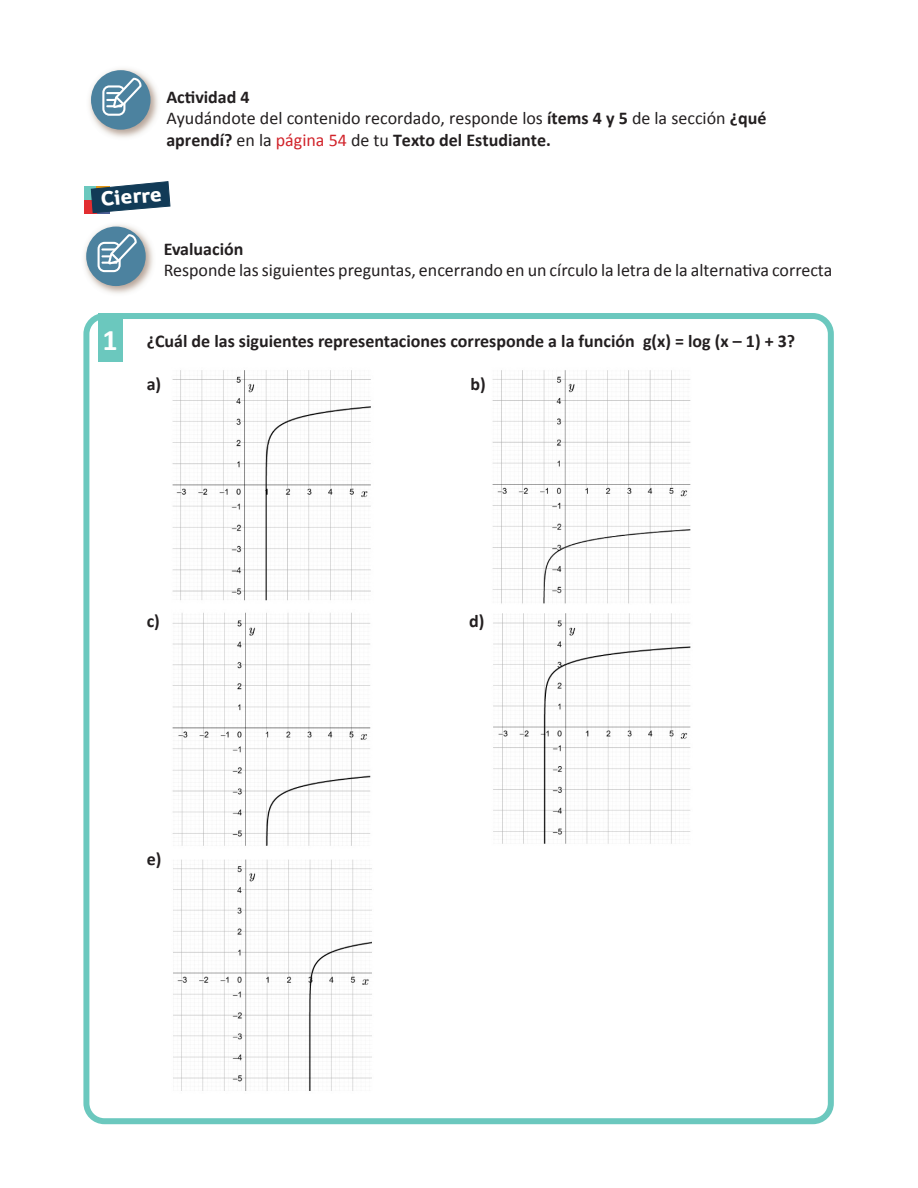
<style>
.page{position:relative;width:918px;height:1188px;background:#fff}
.page>*{position:absolute;margin:0;border:0;box-sizing:border-box;transform-origin:0 0}
.t1{font:700 30px "Calibri";color:#fff}
.t2{font:21px "Dignaheavy";color:#fff}
.t3{font:18px/21.6px "Calibri";color:#231f20}
.t4{font:700 18px "Calibri";color:#231f20}
.s1{font-weight:700}
.s2{color:#d1232a}
</style>
<div class="page">
<img style="left:89px;top:68px;width:69px;height:70px">
<div style="left:91px;top:70px;width:60px;height:60px;background:#4c829f;border-radius:50%"></div>
<svg style="left:102px;top:78px;width:40px;height:38px"></svg>
<div style="left:97px;top:200px;width:12px;height:14px;background:#4c5e94"></div>
<div style="left:84px;top:186px;width:13px;height:14px;background:#6bc8be"></div>
<div style="left:84px;top:200px;width:13px;height:14px;background:#e22e31"></div>
<svg style="left:90px;top:181px;width:81px;height:32px"></svg>
<div style="left:83px;top:313px;width:751px;height:811px;border:6px solid #6bc8be;border-radius:18px"></div>
<div style="left:98px;top:313px;width:24px;height:48px;background:#6bc8be"></div>
<img style="left:84px;top:224px;width:69px;height:70px">
<div style="left:86px;top:227px;width:60px;height:59px;background:#4c829f;border-radius:50%"></div>
<svg style="left:98px;top:234px;width:39px;height:38px"></svg>
<img style="left:172px;top:370px;width:199px;height:231px">
<img style="left:492px;top:370px;width:199px;height:234px">
<img style="left:172px;top:612px;width:199px;height:234px">
<img style="left:493px;top:613px;width:198px;height:231px">
<img style="left:173px;top:859px;width:199px;height:232px">
<p class="t3" style="left:166px;top:85px;width:602px"><span class="s1">Actividad 4<br></span>Ayudándote del contenido recordado, responde los <span class="s1">ítems 4 y 5</span> de la sección <span class="s1">¿qué aprendí?</span> en la <span class="s2">página 54</span> de tu <span class="s1">T</span><span class="s1">exto de</span><span class="s1">l E</span><span class="s1">studi</span><span class="s1">ante.</span></p>
<p class="t2" style="left:100px;top:185px;width:63px;rotate:-5deg">Cierre</p>
<p class="t1" style="left:103px;top:319px;width:17px">1</p>
<p class="t4" style="left:164px;top:236px;width:81px">Evaluación</p>
<p class="t3" style="left:164px;top:259px;width:670px">Responde las siguientes preguntas, encerrando en un círculo la letra de la alternativa correcta</p>
<p class="t4" style="left:147px;top:328px;width:650px">¿Cuál de las siguientes representaciones corresponde a la función g(x) = log (x – 1) + 3?</p>
<p class="t4" style="left:147px;top:371px;width:16px">a)</p>
<p class="t4" style="left:470px;top:371px;width:17px">b)</p>
<p class="t4" style="left:147px;top:609px;width:15px">c)</p>
<p class="t4" style="left:469px;top:609px;width:17px">d)</p>
<p class="t4" style="left:147px;top:846px;width:16px">e)</p>
</div>
